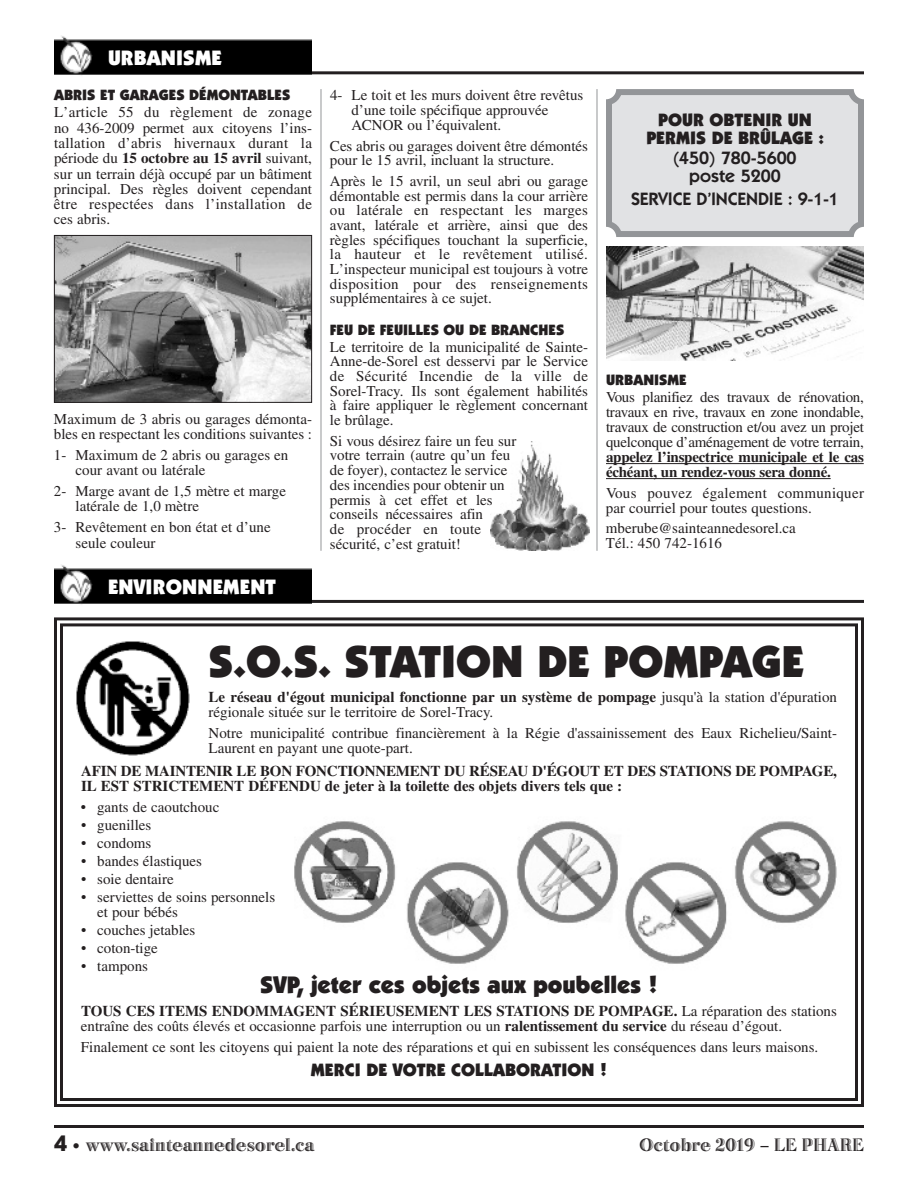
<style>
.page{position:relative;width:918px;height:1188px;background:#fff}
.page>*{position:absolute;margin:0;border:0;box-sizing:border-box;transform-origin:0 0}
.t1{font:900 45px "Itc Kabel";color:#231f20}
.t2{font:900 24px "Itc Kabel";color:#231f20}
.t3{font:900 21px "Itc Kabel";letter-spacing:.005em;color:#fff}
.t4{font:18.75px "Bertie Plain";color:#231f20}
.t5{font:900 18px/18px "Itc Kabel";color:#231f20;text-align:center}
.t6{font:600 18px/18px "Itc Kabel";color:#231f20;text-align:center}
.t7{font:15px/14.7px "Times";color:#231f20}
.t8{font:700 15px/15px "Times";letter-spacing:-.01em;color:#231f20}
.t9{font:900 15px "Itc Kabel";color:#231f20}
.s1{font-weight:700}
.s2{font-family:"Avant Garde";font-weight:700;font-size:21px}
.s3{font-family:"Frutiger";font-size:15px}
</style>
<div class="page">
<hr style="left:54px;top:1125px;width:810px;height:3px;background:#231f20">
<hr style="left:54px;top:71px;width:810px;height:3px;background:#231f20">
<img style="left:54px;top:35px;width:258px;height:41px">
<img style="left:56px;top:237px;width:254px;height:164px">
<div style="left:54px;top:235px;width:258px;height:168px;border:1px solid #231f20"></div>
<hr style="left:321px;top:89px;width:1px;height:462px;background:#939598">
<svg style="left:606px;top:89px;width:258px;height:148px;background:#d7d8db"></svg>
<hr style="left:606px;top:463px;width:258px;height:1px;background:#231f20">
<hr style="left:606px;top:478px;width:225px;height:1px;background:#231f20">
<img style="left:606px;top:247px;width:258px;height:114px">
<hr style="left:597px;top:89px;width:1px;height:462px;background:#939598">
<hr style="left:54px;top:600px;width:810px;height:3px;background:#231f20">
<img style="left:54px;top:564px;width:258px;height:41px">
<div style="left:54px;top:617px;width:810px;height:490px;border:3px solid #231f20"></div>
<div style="left:60px;top:623px;width:798px;height:478px;border:3px solid #231f20"></div>
<img style="left:76px;top:641px;width:114px;height:115px">
<img style="left:491px;top:441px;width:99px;height:109px">
<img style="left:294px;top:821px;width:543px;height:143px">
<h3 class="t3" style="left:108px;top:50px;width:115px">URBANISME</h3>
<p class="t9" style="left:54px;top:89px;width:238px">ABRIS ET GARAGES DÉMONTABLES</p>
<p class="t7" style="left:54px;top:106px;width:260px;line-height:15.3px;text-align:justify">L’article 55 du règlement de zonage no 436-2009 permet aux citoyens l’ins&shy;tallation d’abris hivernaux durant la période du <span class="s1">15 octobre au 15 avril</span> suivant, sur un terrain déjà occupé par un bâtiment principal. Des règles doivent cependant être respectées dans l’installation de ces abris.</p>
<p class="t7" style="left:54px;top:413px;width:260px;line-height:15.1px">Maximum de 3 abris ou garages démonta&shy;bles en respectant les conditions suivantes :</p>
<p class="t7" style="left:76px;top:449px;width:214px;line-height:15.1px;text-indent:-22px">1- Maximum de 2 abris ou garages en cour avant ou latérale</p>
<p class="t7" style="left:76px;top:485px;width:212px;line-height:15.1px;text-indent:-22px">2- Marge avant de 1,5 mètre et marge latérale de 1,0 mètre</p>
<p class="t7" style="left:76px;top:521px;width:197px;line-height:15.1px;text-indent:-22px">3- Revêtement en bon état et d’une seule couleur</p>
<h3 class="t3" style="left:108px;top:579px;width:170px">ENVIRONNEMENT</h3>
<p class="t7" style="left:352px;top:89px;width:233px;text-indent:-22px">4- Le toit et les murs doivent être revêtus d’une toile spécifique approuvée<br>ACNOR ou l’équivalent.</p>
<p class="t7" style="left:330px;top:140px;width:260px">Ces abris ou garages doivent être démontés pour le 15 avril, incluant la structure.</p>
<p class="t7" style="left:330px;top:175px;width:260px;text-align:justify">Après le 15 avril, un seul abri ou garage démontable est permis dans la cour arrière ou latérale en respectant les marges avant, latérale et arrière, ainsi que des règles spécifiques touchant la superficie, la hauteur et le revêtement utilisé.<br>L’inspecteur municipal est toujours à votre disposition pour des renseignements supplémentaires à ce sujet.</p>
<p class="t9" style="left:330px;top:324px;width:236px">FEU DE FEUILLES OU DE BRANCHES</p>
<p class="t7" style="left:330px;top:341px;width:260px;text-align:justify">Le territoire de la municipalité de Sainte-Anne-de-Sorel est desservi par le Service de Sécurité Incendie de la ville de Sorel-Tracy. Ils sont également habilités à faire appliquer le règlement concernant le brûlage.</p>
<p class="t7" style="left:330px;top:435px;width:188px">Si vous désirez faire un feu sur votre terrain (autre qu’un feu de foyer), contactez le service des incendies pour obtenir un permis à cet effet et les conseils nécessaires afin<br>de procéder en toute sécurité, c’est gratuit!</p>
<p class="t5" style="left:646px;top:113px;width:179px">POUR OBTENIR UN<br>PERMIS DE BRÛLAGE :</p>
<p class="t6" style="left:673px;top:151px;width:125px">(450) 780-5600 poste 5200</p>
<p class="t6" style="left:631px;top:191px;width:209px">SERVICE D’INCENDIE : 9-1-1</p>
<p class="t9" style="left:606px;top:374px;width:82px">URBANISME</p>
<p class="t7" style="left:606px;top:391px;width:260px;text-align:justify">Vous planifiez des travaux de rénovation, travaux en rive, travaux en zone inondable, travaux de construction et/ou avez un projet quelconque d’aménagement de votre terrain,</p>
<p class="t8" style="left:606px;top:451px;width:259px">appelez l’inspectrice municipale et le cas échéant, un rendez-vous sera donné.</p>
<p class="t7" style="left:606px;top:487px;width:260px">Vous pouvez également communiquer par courriel pour toutes questions.</p>
<p class="t7" style="left:606px;top:522px;width:191px">mberube@sainteannedesorel.ca<br>Tél.: 450 742-1616</p>
<h1 class="t1" style="left:209px;top:645px;width:597px">S.O.S. STATION DE POMPAGE</h1>
<p class="t7" style="left:209px;top:691px;width:630px"><span class="s1">Le réseau d'égout municipal fonctionne par un système de pompage</span> jusqu'à la station d'épuration régionale située sur le territoire de Sorel-Tracy.</p>
<p class="t7" style="left:209px;top:727px;width:630px">Notre municipalité contribue financièrement à la Régie d'assainissement des Eaux Richelieu/Saint-<br>Laurent en payant une quote-part.</p>
<p class="t8" style="left:81px;top:765px;width:757px">AFIN DE MAINTENIR LE BON FONCTIONNEMENT DU RÉSEAU D'ÉGOUT ET DES STATIONS DE POMPAGE,<br>IL EST STRICTEMENT DÉFENDU de jeter à la toilette des objets divers tels que :</p>
<p class="t7" style="left:81px;top:801px;width:140px">• gants de caoutchouc</p>
<p class="t7" style="left:81px;top:819px;width:72px">• guenilles</p>
<p class="t7" style="left:81px;top:837px;width:72px">• condoms</p>
<p class="t7" style="left:81px;top:855px;width:123px">• bandes élastiques</p>
<p class="t7" style="left:81px;top:873px;width:94px">• soie dentaire</p>
<p class="t7" style="left:97px;top:891px;width:180px;text-indent:-16px">• serviettes de soins personnels et pour bébés</p>
<p class="t7" style="left:81px;top:924px;width:116px">• couches jetables</p>
<p class="t7" style="left:81px;top:942px;width:78px">• coton-tige</p>
<p class="t7" style="left:81px;top:961px;width:69px">• tampons</p>
<h2 class="t2" style="left:260px;top:976px;width:399px">SVP, jeter ces objets aux poubelles !</h2>
<p class="t7" style="left:81px;top:1005px;width:757px"><span class="s1">TOUS CES ITEMS ENDOMMAGENT SÉRIEUSEMENT LES STATIONS DE POMPAGE.</span> La réparation des stations entraîne des coûts élevés et occasionne parfois une interruption ou un <span class="s1">ralentissement du service</span> du réseau d’égout.</p>
<p class="t7" style="left:81px;top:1042px;width:739px">Finalement ce sont les citoyens qui paient la note des réparations et qui en subissent les conséquences dans leurs maisons.</p>
<p class="t5" style="left:311px;top:1062px;width:298px">MERCI DE VOTRE COLLABORATION !</p>
<p class="t4" style="left:54px;top:1139px;width:262px"><span class="s2">4</span> <span class="s3">•</span> www.sainteannedesorel.ca</p>
<p class="t4" style="left:640px;top:1139px;width:226px">Octobre 2019 – LE PHARE</p>
</div>
